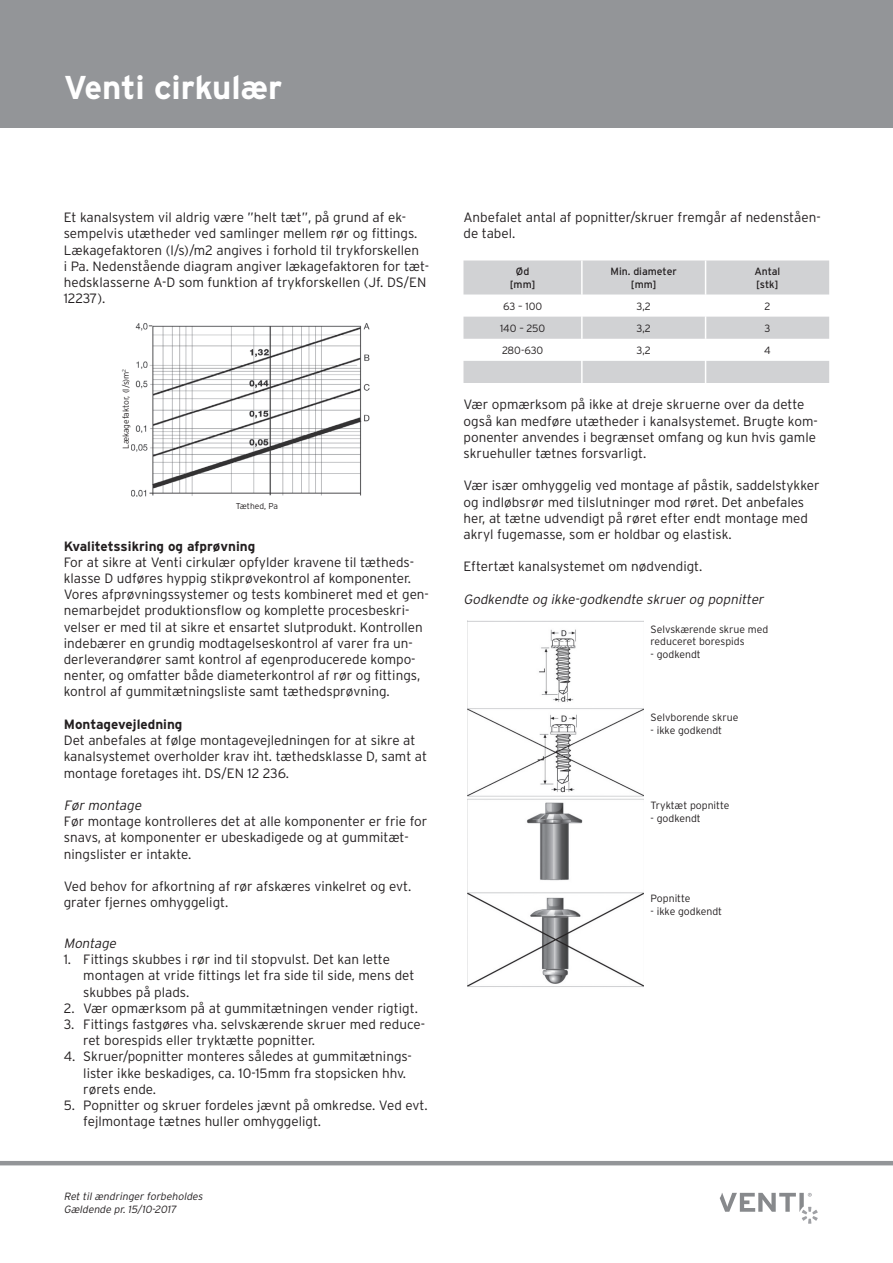
<style>
.page{position:relative;width:893px;height:1263px;background:#fff}
.page>*{position:absolute;margin:0;border:0;box-sizing:border-box;transform-origin:0 0}
.t1{font:700 33px "Interstate";letter-spacing:-.005em;color:#fff}
.brød{font:300 13.5px/16.2px "Interstate";color:#231f20}
.brød-2{font:italic 300 13.5px "Interstate";color:#231f20}
.Underrubrik{font:700 13.5px "Interstate";color:#231f20}
.underrubrik{font:italic 300 13.5px "Interstate";color:#231f20}
.brød-3{font:300 10.5px/12.6px "Interstate";color:#231f20}
.t2{font:italic 300 10.5px/12.6px "Interstate";color:#231f20}
.Tabel_rubrik{font:10.5px "Interstate";color:#231f20}
.Tabel-tekst{font:300 10.5px "Interstate";color:#231f20}
.t3{font:300 8.55px "Interstate";color:#231f20}
</style>
<div class="page">
<svg style="left:720px;top:1193px;width:98px;height:31px"></svg>
<hr style="left:0;top:1161px;width:893px;height:4px;background:#939598">
<div style="left:0;top:0;width:893px;height:128px;background:#939598"></div>
<img style="left:132px;top:323px;width:238px;height:173px">
<svg style="left:463px;top:260px;width:366px;height:123px"></svg>
<img style="left:468px;top:621px;width:176px;height:366px">
<p class="t1" style="left:64px;top:69px;width:220px">Venti cirkulær</p>
<p class="brød" style="left:64px;top:209px;width:367px">Et kanalsystem vil aldrig være ”helt tæt”, på grund af ek&shy;sempelvis utætheder ved samlinger mellem rør og fittings.<br>Lækagefaktoren (l/s)/m2 angives i forhold til trykforskellen<br>i Pa. Nedenstående diagram angiver lækagefaktoren for tæt&shy;hedsklasserne A-D som funktion af trykforskellen (Jf. DS/EN 12237).</p>
<p class="t3" style="left:121px;top:449px;width:82px;rotate:-90deg">Lækagefaktor, (l/s)m<sup>2</sup></p>
<p class="t3" style="left:236px;top:501px;width:44px">Tæthed, Pa</p>
<p class="Underrubrik" style="left:64px;top:538px;width:193px">Kvalitetssikring og afprøvning</p>
<p class="brød" style="left:64px;top:554px;width:367px">For at sikre at Venti cirkulær opfylder kravene til tætheds&shy;klasse D udføres hyppig stikprøvekontrol af komponenter.<br>Vores afprøvningssystemer og tests kombineret med et gen&shy;nemarbejdet produktionsflow og komplette procesbeskri&shy;velser er med til at sikre et ensartet slutprodukt. Kontrollen indebærer en grundig modtagelseskontrol af varer fra un&shy;derleverandører samt kontrol af egenproducerede kompo&shy;nenter, og omfatter både diameterkontrol af rør og fittings, kontrol af gummitætningsliste samt tæthedsprøvning.</p>
<p class="Underrubrik" style="left:64px;top:717px;width:120px">Montagevejledning</p>
<p class="brød" style="left:64px;top:732px;width:365px">Det anbefales at følge montagevejledningen for at sikre at kanalsystemet overholder krav iht. tæthedsklasse D, samt at montage foretages iht. DS/EN 12 236.</p>
<p class="brød-2" style="left:64px;top:797px;width:82px">Før montage</p>
<p class="brød" style="left:64px;top:813px;width:365px">Før montage kontrolleres det at alle komponenter er frie for snavs, at komponenter er ubeskadigede og at gummitæt&shy;ningslister er intakte.</p>
<p class="brød" style="left:64px;top:878px;width:349px">Ved behov for afkortning af rør afskæres vinkelret og evt. grater fjernes omhyggeligt.</p>
<p class="underrubrik" style="left:64px;top:936px;width:57px">Montage</p>
<p class="brød" style="left:83px;top:951px;width:333px;text-indent:-20px">1. Fittings skubbes i rør ind til stopvulst. Det kan lette montagen at vride fittings let fra side til side, mens det skubbes på plads.</p>
<p class="brød" style="left:64px;top:1000px;width:356px">2. Vær opmærksom på at gummitætningen vender rigtigt.</p>
<p class="brød" style="left:83px;top:1016px;width:343px;text-indent:-20px">3. Fittings fastgøres vha. selvskærende skruer med reduce&shy;ret borespids eller tryktætte popnitter.</p>
<p class="brød" style="left:83px;top:1048px;width:330px;text-indent:-20px">4. Skruer/popnitter monteres således at gummitætnings&shy;lister ikke beskadiges, ca. 10-15mm fra stopsicken hhv. rørets ende.</p>
<p class="brød" style="left:83px;top:1097px;width:346px;text-indent:-20px">5. Popnitter og skruer fordeles jævnt på omkredse. Ved evt. fejlmontage tætnes huller omhyggeligt.</p>
<p class="t2" style="left:64px;top:1190px;width:142px">Ret til ændringer forbeholdes<br>Gældende pr. 15/10-2017</p>
<p class="brød" style="left:463px;top:209px;width:359px">Anbefalet antal af popnitter/skruer fremgår af nedenståen&shy;de tabel.</p>
<p class="Tabel_rubrik" style="left:516px;top:266px;width:15px">Ød</p>
<p class="Tabel_rubrik" style="left:510px;top:278px;width:27px">[mm]</p>
<p class="Tabel_rubrik" style="left:611px;top:266px;width:68px">Min. diameter</p>
<p class="Tabel_rubrik" style="left:631px;top:278px;width:27px">[mm]</p>
<p class="Tabel_rubrik" style="left:754px;top:266px;width:28px">Antal</p>
<p class="Tabel_rubrik" style="left:756px;top:278px;width:24px">[stk]</p>
<p class="Tabel-tekst" style="left:503px;top:300px;width:41px">63 – 100</p>
<p class="Tabel-tekst" style="left:637px;top:300px;width:16px">3,2</p>
<p class="Tabel-tekst" style="left:764px;top:300px;width:7px">2</p>
<p class="Tabel-tekst" style="left:500px;top:322px;width:47px">140 – 250</p>
<p class="Tabel-tekst" style="left:637px;top:322px;width:16px">3,2</p>
<p class="Tabel-tekst" style="left:764px;top:322px;width:7px">3</p>
<p class="Tabel-tekst" style="left:502px;top:344px;width:43px">280-630</p>
<p class="Tabel-tekst" style="left:637px;top:344px;width:16px">3,2</p>
<p class="Tabel-tekst" style="left:764px;top:344px;width:8px">4</p>
<p class="brød" style="left:463px;top:396px;width:356px">Vær opmærksom på ikke at dreje skruerne over da dette også kan medføre utætheder i kanalsystemet. Brugte kom&shy;ponenter anvendes i begrænset omfang og kun hvis gamle skruehuller tætnes forsvarligt.</p>
<p class="brød" style="left:463px;top:477px;width:358px">Vær især omhyggelig ved montage af påstik, saddelstykker og indløbsrør med tilslutninger mod røret. Det anbefales her, at tætne udvendigt på røret efter endt montage med akryl fugemasse, som er holdbar og elastisk.</p>
<p class="brød" style="left:463px;top:558px;width:240px">Eftertæt kanalsystemet om nødvendigt.</p>
<p class="brød-2" style="left:463px;top:591px;width:304px">Godkendte og ikke-godkendte skruer og popnitter</p>
<p class="brød-3" style="left:651px;top:622px;width:119px">Selvskærende skrue med reduceret borespids</p>
<p class="brød-3" style="left:651px;top:648px;width:52px">- godkendt</p>
<p class="brød-3" style="left:651px;top:711px;width:89px">Selvborende skrue</p>
<p class="brød-3" style="left:651px;top:723px;width:73px">- ikke godkendt</p>
<p class="brød-3" style="left:651px;top:799px;width:80px">Tryktæt popnitte</p>
<p class="brød-3" style="left:651px;top:812px;width:52px">- godkendt</p>
<p class="brød-3" style="left:651px;top:892px;width:41px">Popnitte</p>
<p class="brød-3" style="left:651px;top:905px;width:73px">- ikke godkendt</p>
</div>
